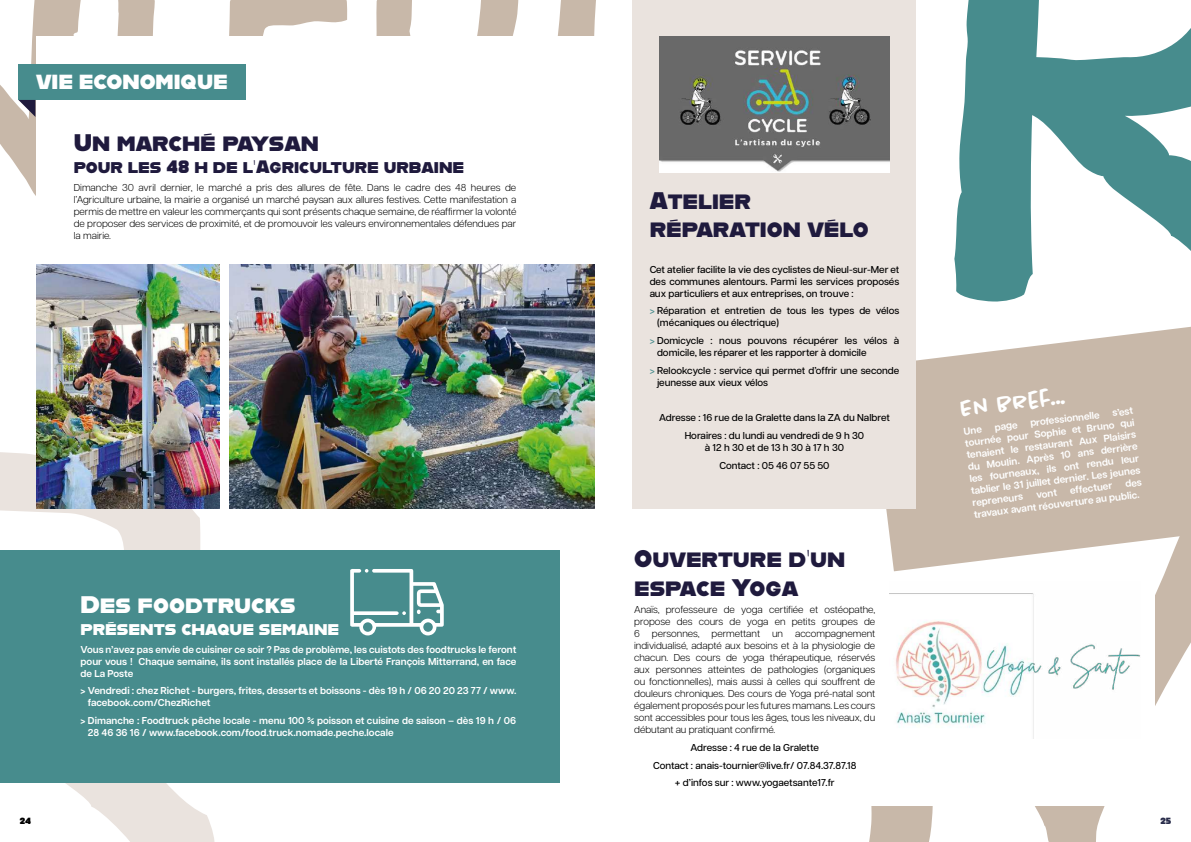
<style>
.page{position:relative;width:1191px;height:842px;background:#fff}
.page>*{position:absolute;margin:0;border:0;box-sizing:border-box;transform-origin:0 0}
.t1{font:24px/28.8px "Alfarn";color:#1f1a3d}
.t2{font:24px "Alfarn";color:#fff}
.t3{font:500 24px "Chantal";color:#fff}
.t4{font:20.4px "Alfarn";color:#fff}
.t5{font:18px "Alfarn";color:#1f1a3d}
.t6{font:18px "Alfarn";color:#fff}
.t7{font:300 10px/12px "Articulat CF";color:#000;text-align:justify}
.t8{font:600 10px/12px "Articulat CF";color:#fff}
.t9{font:500 10px/12px "Articulat CF";color:#000;text-align:center}
.t10{font:9px "Alfarn";color:#000}
.t11{font:9px "Alfarn";color:#292d4b}
.s1{color:#478c8d}
</style>
<div class="page">
<svg style="left:869px;top:571px;width:322px;height:271px"></svg>
<div style="left:595px;top:36px;width:560px;height:770px;background:#fff"></div>
<svg style="left:954px;top:0;width:237px;height:302px;fill:#478c8d"></svg>
<svg style="left:117px;top:0;width:38px;height:36px"></svg>
<svg style="left:229px;top:0;width:119px;height:36px"></svg>
<svg style="left:376px;top:0;width:143px;height:36px"></svg>
<svg style="left:557px;top:0;width:39px;height:36px"></svg>
<svg style="left:0;top:452px;width:215px;height:390px"></svg>
<div style="left:18px;top:64px;width:228px;height:36px;background:#478c8d"></div>
<svg style="left:0;top:0;width:81px;height:196px"></svg>
<div style="left:0;top:550px;width:559px;height:232px;background:#478c8d"></div>
<img style="left:36px;top:264px;width:183px;height:245px">
<img style="left:229px;top:264px;width:365px;height:245px">
<svg style="left:350px;top:569px;width:94px;height:67px"></svg>
<img style="left:889px;top:593px;width:251px;height:146px">
<svg style="left:886px;top:327px;width:305px;height:244px;background:#cfc1b4"></svg>
<div style="left:632px;top:0;width:284px;height:509px;background:#eae3de"></div>
<img style="left:659px;top:37px;width:231px;height:135px">
<svg style="left:963px;top:427px;width:19px;height:8px"></svg>
<h2 class="t4" style="left:36px;top:70px;width:193px">VIE ECONOMIQUE</h2>
<h1 class="t1" style="left:74px;top:127px;width:247px">Un marché paysan</h1>
<h3 class="t5" style="left:74px;top:156px;width:392px">pour les 48 h de l’Agriculture urbaine</h3>
<p class="t7" style="left:74px;top:180px;width:444px">Dimanche 30 avril dernier, le marché a pris des allures de fête. Dans le cadre des 48 heures de l’Agriculture urbaine, la mairie a organisé un marché paysan aux allures festives. Cette manifestation a permis de mettre en valeur les commerçants qui sont présents chaque semaine, de réaffirmer la volonté de proposer des services de proximité, et de promouvoir les valeurs environnementales défendues par la mairie.</p>
<h1 class="t2" style="left:81px;top:591px;width:216px">Des foodtrucks</h1>
<h3 class="t6" style="left:81px;top:618px;width:260px">présents chaque semaine</h3>
<p class="t8" style="left:81px;top:643px;width:437px;text-align:justify">Vous n’avez pas envie de cuisiner ce soir ? Pas de problème, les cuistots des foodtrucks le feront pour vous ! Chaque semaine, ils sont installés place de la Liberté François Mitterrand, en face de La Poste</p>
<p class="t8" style="left:88px;top:684px;width:430px;text-indent:-7px">&gt; Vendredi : chez Richet - burgers, frites, desserts et boissons - dès 19 h / 06 20 20 23 77 / www. facebook.com/ChezRichet</p>
<p class="t8" style="left:88px;top:714px;width:430px;text-indent:-7px">&gt; Dimanche : Foodtruck pêche locale - menu 100 % poisson et cuisine de saison – dès 19 h / 06<br>28 46 36 16 / www.facebook.com/food.truck.nomade.peche.locale</p>
<h1 class="t1" style="left:649px;top:185px;width:221px">Atelier réparation vélo</h1>
<p class="t9" style="left:649px;top:263px;width:251px;text-align:justify">Cet atelier facilite la vie des cyclistes de Nieul-sur-Mer et des communes alentours. Parmi les services proposés aux particuliers et aux entreprises, on trouve :</p>
<p class="t9" style="left:657px;top:304px;width:244px;text-align:left;text-indent:-7px"><span class="s1">&gt;</span> Réparation et entretien de tous les types de vélos (mécaniques ou électrique)</p>
<p class="t9" style="left:657px;top:334px;width:244px;text-align:left;text-indent:-7px"><span class="s1">&gt;</span> Domicycle : nous pouvons récupérer les vélos à domicile, les réparer et les rapporter à domicile</p>
<p class="t9" style="left:657px;top:364px;width:244px;text-align:left;text-indent:-7px"><span class="s1">&gt;</span> Relookcycle : service qui permet d’offrir une seconde jeunesse aux vieux vélos</p>
<p class="t9" style="left:659px;top:408px;width:232px;line-height:17.7px">Adresse : 16 rue de la Gralette dans la ZA du Nalbret<br>Horaires : du lundi au vendredi de 9 h 30</p>
<p class="t9" style="left:705px;top:438px;width:141px;line-height:17.7px">à 12 h 30 et de 13 h 30 à 17 h 30<br>Contact : 05 46 07 55 50</p>
<h1 class="t1" style="left:634px;top:543px;width:212px">Ouverture d’un espace Yoga</h1>
<p class="t7" style="left:634px;top:603px;width:243px">Anaïs, professeure de yoga certifiée et ostéopathe, propose des cours de yoga en petits groupes de 6 personnes, permettant un accompagnement individualisé, adapté aux besoins et à la physiologie de chacun. Des cours de yoga thérapeutique, réservés aux personnes atteintes de pathologies (organiques ou fonctionnelles), mais aussi à celles qui souffrent de douleurs chroniques. Des cours de Yoga pré-natal sont également proposés pour les futures mamans. Les cours sont accessibles pour tous les âges, tous les niveaux, du débutant au pratiquant confirmé.</p>
<p class="t9" style="left:653px;top:738px;width:205px;line-height:17.7px">Adresse : 4 rue de la Gralette<br>Contact : anais-tournier@live.fr/ 07.84.37.87.18 + d’infos sur : www.yogaetsante17.fr</p>
<h1 class="t3" style="left:959px;top:394px;width:107px;rotate:-7deg">En bref...</h1>
<p class="t8" style="left:993px;top:421px;width:24px;rotate:-7deg">page</p>
<p class="t8" style="left:1029px;top:417px;width:71px;rotate:-7deg">professionnelle</p>
<p class="t8" style="left:963px;top:425px;width:172px;text-align:justify;text-indent:150px;rotate:-7deg">s’est tournée pour Sophie et Bruno qui tenaient le restaurant Aux Plaisirs du Moulin. Après 10 ans derrière les fourneaux, ils ont rendu leur tablier le 31 juillet dernier. Les jeunes repreneurs</p>
<p class="t8" style="left:971px;top:496px;width:172px;text-indent:154px;rotate:-7deg">des travaux avant réouverture au public.</p>
<p class="t8" style="left:1035px;top:488px;width:22px;rotate:-7deg">vont</p>
<p class="t8" style="left:1069px;top:484px;width:44px;rotate:-7deg">effectuer</p>
<p class="t10" style="left:20px;top:816px;width:13px">24</p>
<p class="t11" style="left:1160px;top:816px;width:13px">25</p>
</div>
